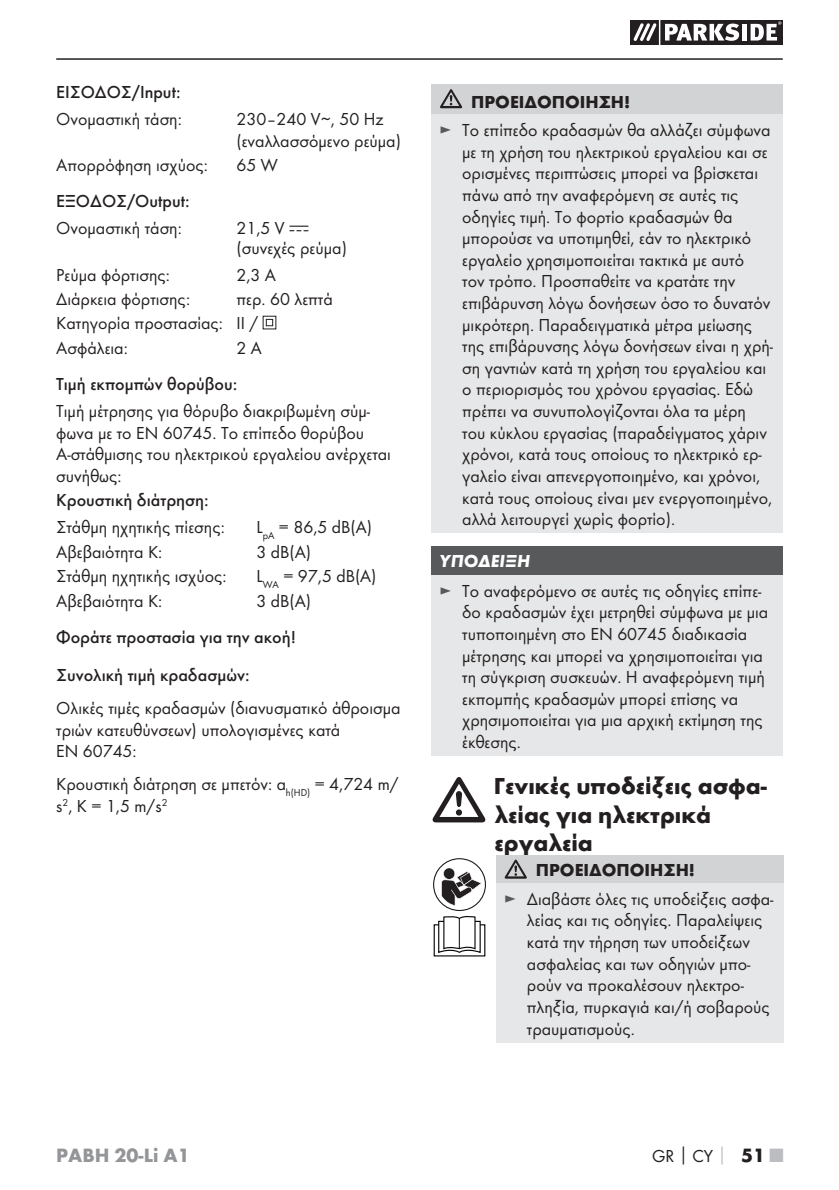
<style>
.page{position:relative;width:839px;height:1190px;background:#fff}
.page>*{position:absolute;margin:0;border:0;box-sizing:border-box;transform-origin:0 0}
.t1{font:700 24px/28.8px "Futura";color:#231f20}
.t2{font:700 20px "Futura";color:#939598}
.t3{font:18px/21.6px "Futura Boo";color:#231f20}
.t4{font:500 18px/38.6px "Futura";color:#231f20}
.t5{font:700 18px "Futura";color:#231f20}
.t6{font:italic 700 18px "Futura";color:#fff}
.s1{color:#58595b}
.s2{font-family:"Futura";font-weight:700}
.s3{font-family:"Futura";font-weight:700;color:#bbbdc0}
.s4{font-family:"Futura";font-weight:700;font-size:20px}
.s5{font-family:"Futura";font-weight:700;font-size:20px;color:#bbbdc0}
</style>
<div class="page">
<hr style="left:56px;top:58px;width:726px;height:2px;background:#231f20">
<svg style="left:630px;top:20px;width:152px;height:25px"></svg>
<hr style="left:658px;top:20px;width:2px;height:25px;background:#fff">
<svg style="left:290px;top:226px;width:18px;height:5px"></svg>
<svg style="left:262px;top:316px;width:14px;height:13px"></svg>
<div style="left:431px;top:85px;width:351px;height:30px;background:#d1d3d4"></div>
<div style="left:431px;top:115px;width:351px;height:418px;background:#e6e7e8"></div>
<svg style="left:440px;top:89px;width:22px;height:19px"></svg>
<div style="left:431px;top:547px;width:351px;height:28px;background:#58595b"></div>
<div style="left:431px;top:575px;width:351px;height:181px;background:#e6e7e8"></div>
<svg style="left:437px;top:916px;width:44px;height:37px"></svg>
<hr style="left:458px;top:918px;width:1px;height:30px;background:#231f20">
<svg style="left:433px;top:858px;width:52px;height:52px"></svg>
<div style="left:433px;top:858px;width:52px;height:53px;border:1px solid #231f20;border-radius:50%"></div>
<svg style="left:441px;top:867px;width:40px;height:38px"></svg>
<div style="left:496px;top:855px;width:287px;height:28px;background:#d1d3d4"></div>
<div style="left:496px;top:883px;width:287px;height:159px;background:#e6e7e8"></div>
<svg style="left:504px;top:859px;width:22px;height:19px"></svg>
<svg style="left:432px;top:777px;width:53px;height:45px"></svg>
<p class="t4" style="left:56px;top:74px;width:126px">ΕΙΣΟΔΟΣ/Input:</p>
<p class="t3" style="left:56px;top:109px;width:127px">Ονομαστική τάση:</p>
<p class="t3" style="left:236px;top:109px;width:166px">230–240 V∼, 50 Hz (εναλλασσόμενο ρεύμα)</p>
<p class="t3" style="left:56px;top:155px;width:153px">Απορρόφηση ισχύος:</p>
<p class="t3" style="left:236px;top:155px;width:43px">65 W</p>
<p class="t4" style="left:56px;top:183px;width:135px">ΕΞΟΔΟΣ/Output:</p>
<p class="t3" style="left:56px;top:219px;width:127px">Ονομαστική τάση:</p>
<p class="t3" style="left:236px;top:220px;width:112px;line-height:19.6px">21,5 V (συνεχές ρεύμα)</p>
<p class="t3" style="left:56px;top:265px;width:115px">Ρεύμα φόρτισης:</p>
<p class="t3" style="left:236px;top:265px;width:41px">2,3 Α</p>
<p class="t3" style="left:56px;top:289px;width:135px">Διάρκεια φόρτισης:</p>
<p class="t3" style="left:56px;top:288px;width:278px;line-height:24.4px;text-indent:180px">περ. 60 λεπτά<br>Κατηγορία προστασίας: II /<br>Ασφάλεια:</p>
<p class="t3" style="left:236px;top:338px;width:27px">2 A</p>
<p class="t4" style="left:56px;top:365px;width:182px">Τιμή εκπομπών θορύβου:</p>
<p class="t3" style="left:56px;top:401px;width:336px">Τιμή μέτρησης για θόρυβο διακριβωμένη σύμ&shy;φωνα με το EN 60745. Το επίπεδο θορύβου Α-στάθμισης του ηλεκτρικού εργαλείου ανέρχεται συνήθως:</p>
<p class="t4" style="left:56px;top:482px;width:154px">Κρουστική διάτρηση:</p>
<p class="t3" style="left:56px;top:517px;width:170px">Στάθμη ηχητικής πίεσης:</p>
<p class="t3" style="left:256px;top:517px;width:117px">L<sub>pA</sub> = 86,5 dB(A)</p>
<p class="t3" style="left:56px;top:542px;width:108px">Αβεβαιότητα Κ:</p>
<p class="t3" style="left:256px;top:542px;width:56px">3 dB(Α)</p>
<p class="t3" style="left:56px;top:566px;width:172px">Στάθμη ηχητικής ισχύος:</p>
<p class="t3" style="left:256px;top:566px;width:121px">L<sub>WA</sub> = 97,5 dB(A)</p>
<p class="t3" style="left:56px;top:591px;width:108px">Αβεβαιότητα Κ:</p>
<p class="t3" style="left:256px;top:591px;width:56px">3 dB(Α)</p>
<p class="t4" style="left:56px;top:618px;width:241px">Φοράτε προστασία για την ακοή!<br>Συνολική τιμή κραδασμών:</p>
<p class="t3" style="left:56px;top:698px;width:345px">Ολικές τιμές κραδασμών (διανυσματικό άθροισμα τριών κατευθύνσεων) υπολογισμένες κατά<br>EN 60745:</p>
<p class="t3" style="left:56px;top:774px;width:343px">Κρουστική διάτρηση σε μπετόν: a<sub>h(HD)</sub> = 4,724 m/ s<sup>2</sup>, K = 1,5 m/s<sup>2</sup></p>
<p class="t5" style="left:471px;top:95px;width:161px">ΠΡΟΕΙΔΟΠΟΙΗΣΗ!</p>
<p class="t3" style="left:462px;top:120px;width:312px;text-indent:-23px"><span class="s1">►</span> Το επίπεδο κραδασμών θα αλλάζει σύμφωνα με τη χρήση του ηλεκτρικού εργαλείου και σε ορισμένες περιπτώσεις μπορεί να βρίσκεται πάνω από την αναφερόμενη σε αυτές τις οδηγίες τιμή. Το φορτίο κραδασμών θα μπορούσε να υποτιμηθεί, εάν το ηλεκτρικό εργαλείο χρησιμοποιείται τακτικά με αυτό<br>τον τρόπο. Προσπαθείτε να κρατάτε την επιβάρυνση λόγω δονήσεων όσο το δυνατόν μικρότερη. Παραδειγματικά μέτρα μείωσης της επιβάρυνσης λόγω δονήσεων είναι η χρή&shy;ση γαντιών κατά τη χρήση του εργαλείου και ο περιορισμός του χρόνου εργασίας. Εδώ πρέπει να συνυπολογίζονται όλα τα μέρη του κύκλου εργασίας (παραδείγματος χάριν χρόνοι, κατά τους οποίους το ηλεκτρικό ερ&shy;γαλείο είναι απενεργοποιημένο, και χρόνοι, κατά τους οποίους είναι μεν ενεργοποιημένο, αλλά λειτουργεί χωρίς φορτίο).</p>
<p class="t6" style="left:439px;top:555px;width:92px">ΥΠΟΔΕΙΞΗ</p>
<p class="t3" style="left:462px;top:581px;width:307px;text-indent:-23px"><span class="s1">►</span> Το αναφερόμενο σε αυτές τις οδηγίες επίπε&shy;δο κραδασμών έχει μετρηθεί σύμφωνα με μια τυποποιημένη στο ΕΝ 60745 διαδικασία μέτρησης και μπορεί να χρησιμοποιείται για τη σύγκριση συσκευών. Η αναφερόμενη τιμή εκπομπής κραδασμών μπορεί επίσης να χρησιμοποιείται για μια αρχική εκτίμηση της έκθεσης.</p>
<h1 class="t1" style="left:493px;top:773px;width:274px">Γενικές υποδείξεις ασφα&shy;λείας για ηλεκτρικά εργαλεία</h1>
<p class="t5" style="left:535px;top:862px;width:161px">ΠΡΟΕΙΔΟΠΟΙΗΣΗ!</p>
<p class="t3" style="left:526px;top:889px;width:248px;text-indent:-23px"><span class="s1">►</span> Διαβάστε όλες τις υποδείξεις ασφα&shy;λείας και τις οδηγίες. Παραλείψεις κατά την τήρηση των υποδείξεων ασφαλείας και των οδηγιών μπο&shy;ρούν να προκαλέσουν ηλεκτρο&shy;πληξία, πυρκαγιά και/ή σοβαρούς τραυματισμούς.</p>
<p class="t2" style="left:56px;top:1147px;width:135px">PABH 20-Li A1</p>
<p class="t3" style="left:652px;top:1146px;width:132px">GR<span class="s2">│</span>CY<span class="s3">│</span> <span class="s4">51</span> <span class="s5">■</span></p>
</div>
